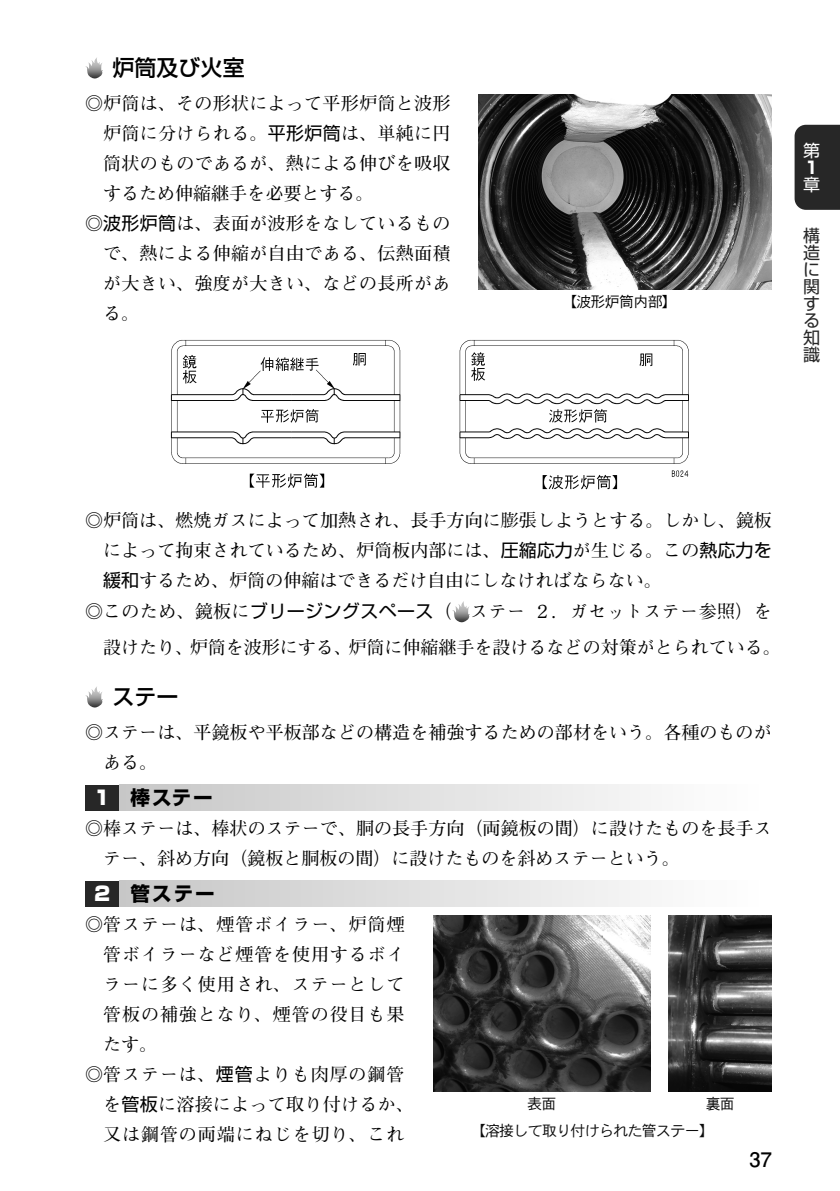
<style>
.page{position:relative;width:840px;height:1191px;background:#fff}
.page>*{position:absolute;margin:0;border:0;box-sizing:border-box;transform-origin:0 0}
.t1{font:500 22px "Shin Go Pro";color:#000}
.t2{font:700 20px "Futo Go B101 Pro";color:#000}
.t3{font:700 19.6px "Shin Go Pro";letter-spacing:.1em;color:#000}
.t4{font:700 18px/30px "Futo Min A101 Pro";letter-spacing:.015em;color:#000}
.t5{font:700 18px "Futo Min A101 Pro";letter-spacing:.05em;color:#000}
.t6{font:700 18px "Futo Min A101 Pro";letter-spacing:.055em;color:#000}
.t7{font:17px/17px "Shin Go Pro";color:#272727;text-align:justify}
.t8{font:17px "Shin Go Pro";color:#fff}
.t9{font:700 17px "Shin Go Pro";color:#fff}
.t10{font:15px "DFHS Gothic W3 WIN RKSJ H";letter-spacing:-.05em;color:#0c0c0c}
.t11{font:15px "DFHS Gothic W3 WIN RKSJ H";letter-spacing:-.05em;color:#000}
.s1{font-family:"Shin Go Pro";font-weight:400}
.s2{font-weight:900;color:#fff}
</style>
<div class="page">
<div style="left:794px;top:125px;width:45px;height:85px;background:#272727"></div>
<svg style="left:85px;top:57px;width:18px;height:22px"></svg>
<img style="left:478px;top:95px;width:293px;height:195px">
<img style="left:170px;top:340px;width:519px;height:150px">
<svg style="left:452px;top:601px;width:17px;height:21px"></svg>
<svg style="left:85px;top:687px;width:18px;height:20px"></svg>
<div style="left:85px;top:785px;width:34px;height:25px;background:#272727"></div>
<div style="left:119px;top:785px;width:652px;height:25px;background:linear-gradient(to right,#c7c7c7,#fff)"></div>
<div style="left:85px;top:881px;width:34px;height:25px;background:#272727"></div>
<div style="left:119px;top:881px;width:652px;height:25px;background:linear-gradient(to right,#c7c7c7,#fff)"></div>
<img style="left:433px;top:915px;width:217px;height:176px">
<img style="left:668px;top:915px;width:103px;height:176px">
<p class="t1" style="left:112px;top:50px;width:133px">炉筒及び火室</p>
<p class="t4" style="left:85px;top:86px;width:366px">◎炉筒は、その形状によって平形炉筒と波形</p>
<p class="t4" style="left:103px;top:116px;width:348px">炉筒に分けられる。<span class="s1">平形炉筒</span>は、単純に円</p>
<p class="t4" style="left:103px;top:146px;width:348px">筒状のものであるが、熱による伸びを吸収</p>
<p class="t4" style="left:103px;top:176px;width:271px">するため伸縮継手を必要とする。</p>
<p class="t4" style="left:85px;top:206px;width:366px">◎<span class="s1">波形炉筒</span>は、表面が波形をなしているもの</p>
<p class="t4" style="left:103px;top:236px;width:348px">で、熱による伸縮が自由である、伝熱面積</p>
<p class="t4" style="left:103px;top:266px;width:348px">が大きい、強度が大きい、などの長所があ</p>
<p class="t4" style="left:103px;top:296px;width:37px">る。</p>
<p class="t11" style="left:561px;top:294px;width:116px">【波形炉筒内部】</p>
<p class="t8" style="left:802px;top:136px;width:18px">第</p>
<p class="t9" style="left:802px;top:154px;width:12px">１</p>
<p class="t8" style="left:802px;top:170px;width:18px">章</p>
<p class="t7" style="left:802px;top:225px;width:18px">構造に関する知識</p>
<p class="t4" style="left:103px;top:502px;width:669px;text-align:justify;text-indent:-18px">◎炉筒は、燃焼ガスによって加熱され、長手方向に膨張しようとする。しかし、鏡板によって拘束されているため、炉筒板内部には、<span class="s1">圧縮応力</span>が生じる。この<span class="s1">熱応力を緩和</span>するため、炉筒の伸縮はできるだけ自由にしなければならない。</p>
<p class="t4" style="left:103px;top:592px;width:678px;line-height:35.2px;text-indent:-18px">◎このため、鏡板に<span class="s1">ブリージングスペース</span>（ ステー ２．ガセットステー参照）を設けたり、炉筒を波形にする、炉筒に伸縮継手を設けるなどの対策がとられている。</p>
<p class="t1" style="left:112px;top:678px;width:67px">ステー</p>
<p class="t4" style="left:103px;top:714px;width:669px;text-indent:-18px">◎ステーは、平鏡板や平板部などの構造を補強するための部材をいう。各種のものがある。</p>
<p class="t3" style="left:92px;top:782px;width:122px"><span class="s2">１</span> 棒ステー</p>
<p class="t4" style="left:103px;top:810px;width:669px;text-indent:-18px">◎棒ステーは、棒状のステーで、胴の長手方向（両鏡板の間）に設けたものを長手ステー、斜め方向（鏡板と胴板の間）に設けたものを斜めステーという。</p>
<p class="t3" style="left:92px;top:878px;width:124px"><span class="s2">２</span> 管ステー</p>
<p class="t6" style="left:85px;top:909px;width:321px">◎管ステーは、煙管ボイラー、炉筒煙</p>
<p class="t5" style="left:103px;top:939px;width:303px">管ボイラーなど煙管を使用するボイ</p>
<p class="t5" style="left:103px;top:969px;width:303px">ラーに多く使用され、ステーとして</p>
<p class="t5" style="left:103px;top:999px;width:303px">管板の補強となり、煙管の役目も果</p>
<p class="t4" style="left:103px;top:1026px;width:55px">たす。</p>
<p class="t5" style="left:85px;top:1059px;width:321px">◎管ステーは、<span class="s1">煙管</span>よりも肉厚の鋼管</p>
<p class="t4" style="left:103px;top:1086px;width:312px">を<span class="s1">管板</span>に溶接によって取り付けるか、</p>
<p class="t5" style="left:103px;top:1119px;width:303px">又は鋼管の両端にねじを切り、これ</p>
<p class="t10" style="left:527px;top:1096px;width:31px">表面</p>
<p class="t10" style="left:705px;top:1096px;width:31px">裏面</p>
<p class="t10" style="left:470px;top:1123px;width:244px">【溶接して取り付けられた管ステー】</p>
<p class="t2" style="left:749px;top:1143px;width:24px">37</p>
</div>
